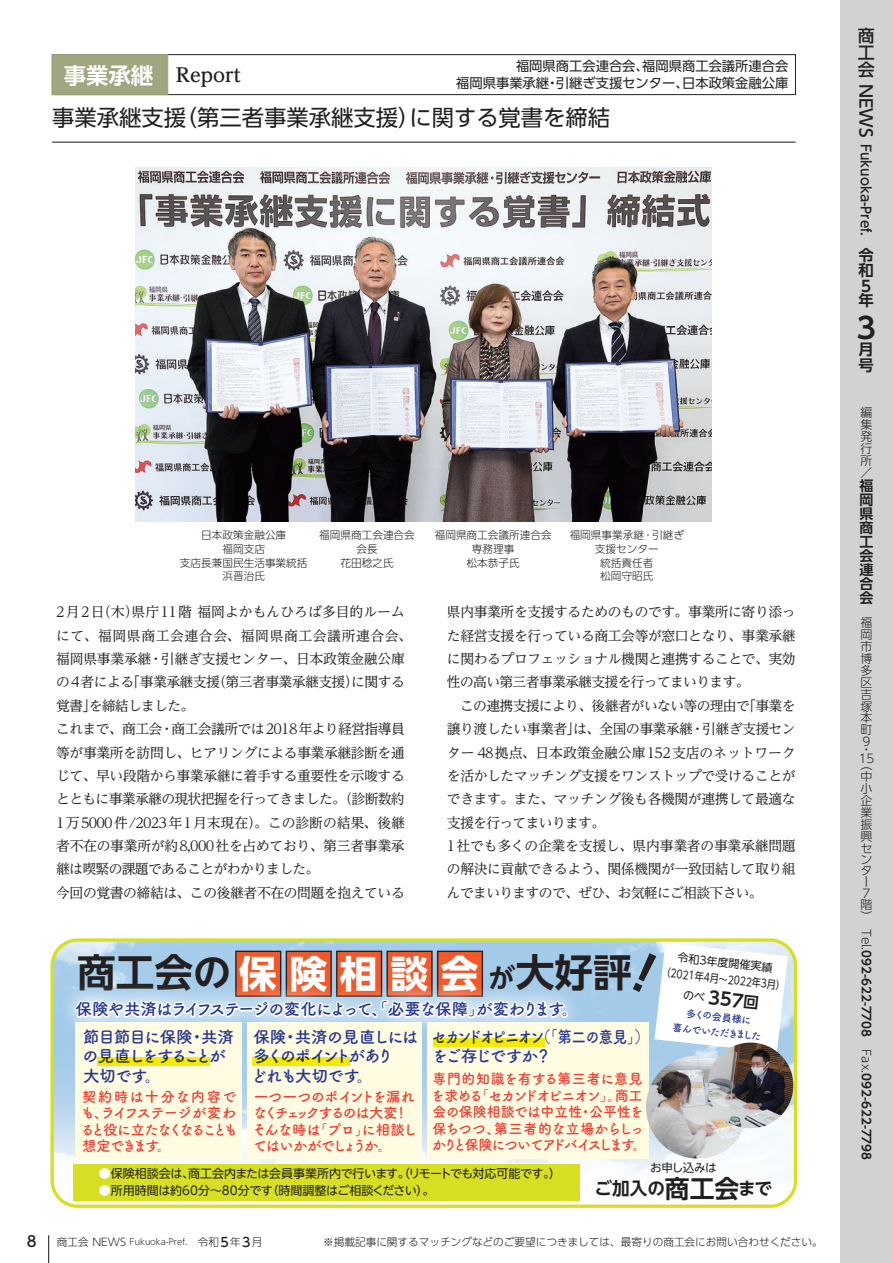
<style>
.page{position:relative;width:893px;height:1263px;background:#fff}
.page>*{position:absolute;margin:0;border:0;box-sizing:border-box;transform-origin:0 0}
.t1{font:700 38.7px "UD Shin Go NT Pro De";color:#231f20}
.t2{font:700 28.95px "UD Shin Go Pro De";color:#231f20}
.t3{font:22.35px "UD Shin Go Pro";color:#231f20}
.t4{font:700 19.2px "UD Reimin Pro";color:#231f20}
.t5{font:700 17.7px "UD Shin Go NT Pro De";letter-spacing:-.005em;color:#231f20}
.t6{font:500 16.95px/17px "UD Shin Go Pro";color:#231f20;text-align:justify}
.t7{font:700 16.5px/19.5px "Tsuku B Rd Gothic";letter-spacing:-.08em;color:#283890}
.t8{font:700 16.5px/19.5px "Tsuku B Rd Gothic";letter-spacing:-.08em;color:#283890;scale:.86 1}
.t9{font:700 16.5px/19.5px "Tsuku B Rd Gothic";letter-spacing:-.06em;color:#283890}
.t10{font:700 15.3px/15px "UD Shin Go Pro De";color:#231f20}
.t11{font:500 14.85px "UD Shin Go Pro";color:#231f20}
.t12{font:700 14.25px/16.5px "Tsuku B Rd Gothic";letter-spacing:-.05em;color:#ee3e35}
.t13{font:700 13.95px/14px "UD Shin Go Pro De";color:#231f20;text-align:justify}
.t14{font:13.8px/23.4px "UD Reimin Pro";letter-spacing:-.03em;color:#231f20}
.t15{font:500 13.5px "UD Shin Go Pro";color:#231f20}
.t16{font:13.35px "UD Shin Go Pro";color:#231f20}
.t17{font:12px "UD Shin Go NT Pro";letter-spacing:-.01em;color:#231f20}
.t18{font:300 12px/11.7px "UD Shin Go Pro";color:#231f20;text-align:justify}
.t19{font:700 12px "UD Shin Go Pro De";color:#231f20}
.t20{font:11.55px "UD Shin Go NT Pro";letter-spacing:-.05em;color:#231f20}
.t21{font:11.1px/16.6px "UD Shin Go NT Pro";color:#231f20;text-align:center}
.t22{font:300 10.65px/13.8px "UD Shin Go Pro";color:#231f20;text-align:center}
.t23{font:700 10.05px/15.1px "Tsuku B Rd Gothic";color:#283890;text-align:center}
.t24{font:300 8.55px "UD Shin Go Pro";color:#231f20}
.s1{font-family:"UD Shin Go Pro De";font-size:22.35px;color:#fff}
.s2{font-family:"UD Shin Go NT Pro";font-size:37.65px;color:#fff}
.s3{font-size:26.7px}
.s4{font-family:"UD Shin Go NT Pro";font-weight:400;font-size:11.1px}
.s5{font-size:15.45px}
.s6{color:#fff}
.s7{font-size:24.75px}
.s8{font-size:10.65px}
.s9{font-weight:500;font-size:12.75px}
.s10{font-size:16.95px}
.s11{font-family:"UD Shin Go Pro";font-weight:300}
</style>
<div class="page">
<div style="left:840px;top:0;width:53px;height:1263px;background:#d1d2d4"></div>
<svg style="left:48px;top:1235px;width:1px;height:28px"></svg>
<img style="left:136px;top:167px;width:576px;height:354px">
<img style="left:54px;top:942px;width:739px;height:262px">
<div style="left:74px;top:1164px;width:506px;height:36px;background:#d6df21"></div>
<div style="left:428px;top:1022px;width:221px;height:136px;background:#fffce1"></div>
<svg style="left:72px;top:938px;width:495px;height:270px"></svg>
<img style="left:50px;top:975px;width:546px;height:91px">
<img style="left:646px;top:1055px;width:103px;height:103px;border-radius:52px">
<img style="left:708px;top:1042px;width:85px;height:86px;border-radius:43px">
<div style="left:97px;top:1057px;width:113px;height:8px;background:#f5ec09"></div>
<div style="left:252px;top:1057px;width:97px;height:8px;background:#f5ec09"></div>
<div style="left:433px;top:1037px;width:111px;height:9px;background:#f5ec09"></div>
<div style="left:52px;top:54px;width:744px;height:41px;border:1px solid #231f20"></div>
<div style="left:52px;top:54px;width:116px;height:41px;background:#a1a580"></div>
<hr style="left:52px;top:142px;width:744px;height:1px;background:#231f20">
<svg style="left:633px;top:943px;width:155px;height:109px"></svg>
<p class="t16" style="left:516px;top:56px;width:274px">福岡県商工会連合会、福岡県商工会議所連合会</p>
<h3 class="t4" style="left:64px;top:59px;width:179px"><span class="s1">事業承継</span> Report</h3>
<p class="t16" style="left:456px;top:73px;width:334px">福岡県事業承継・引継ぎ支援センター、日本政策金融公庫</p>
<h3 class="t3" style="left:52px;top:100px;width:560px">事業承継支援（第三者事業承継支援）に関する覚書を締結</h3>
<p class="t22" style="left:319px;top:528px;width:97px">福岡県商工会連合会会長<br>花田稔之氏</p>
<p class="t22" style="left:570px;top:528px;width:116px">福岡県事業承継･引継ぎ支援センター<br>統括責任者<br>松岡守昭氏</p>
<p class="t22" style="left:180px;top:528px;width:129px">日本政策金融公庫<br>福岡支店<br>支店長兼国民生活事業統括浜晋治氏</p>
<p class="t22" style="left:435px;top:528px;width:118px">福岡県商工会議所連合会専務理事<br>松本恭子氏</p>
<p class="t14" style="left:56px;top:600px;width:357px">2月2日（木）県庁11階 福岡よかもんひろば多目的ルームにて、福岡県商工会連合会、福岡県商工会議所連合会、福岡県事業承継･引継ぎ支援センター、日本政策金融公庫の4者による「事業承継支援（第三者事業承継支援）に関する覚書」を締結しました。<br>これまで、商工会･商工会議所では2018年より経営指導員等が事業所を訪問し、ヒアリングによる事業承継診断を通じて、早い段階から事業承継に着手する重要性を示唆するとともに事業承継の現状把握を行ってきました。（診断数約<br>1万5000件/2023年1月末現在）。この診断の結果、後継者不在の事業所が約8,000社を占めており、第三者事業承継は喫緊の課題であることがわかりました。<br>今回の覚書の締結は、この後継者不在の問題を抱えている</p>
<p class="t14" style="left:447px;top:600px;width:350px">県内事業所を支援するためのものです。事業所に寄り添った経営支援を行っている商工会等が窓口となり、事業承継に関わるプロフェッショナル機関と連携することで、実効性の高い第三者事業承継支援を行ってまいります。<br>　この連携支援により、後継者がいない等の理由で「事業を譲り渡したい事業者」は、全国の事業承継･引継ぎ支援センター 48拠点、日本政策金融公庫152支店のネットワークを活かしたマッチング支援をワンストップで受けることができます。また、マッチング後も各機関が連携して最適な支援を行ってまいります。<br>1社でも多くの企業を支援し、県内事業者の事業承継問題の解決に貢献できるよう、関係機関が一致団結して取り組んでまいりますので、ぜひ、お気軽にご相談下さい。</p>
<h1 class="t1" style="left:77px;top:940px;width:556px">商工会の<span class="s2">保険相談会</span><span class="s3">が</span>大好評</h1>
<p class="t7" style="left:76px;top:998px;width:504px">保険や共済はライフステージの変化によって、「必要な保障」が変わります。</p>
<p class="t9" style="left:82px;top:1026px;width:153px">節目節目に保険・共済の見直しをすることが大切です。</p>
<p class="t12" style="left:80px;top:1087px;width:159px">契約時は十分な内容でも、ライフステージが変わると役に立たなくなることも想定できます。</p>
<p class="t7" style="left:251px;top:1026px;width:169px">保険・共済の見直しには多くのポイントがあり<br>どれも大切です。</p>
<p class="t12" style="left:252px;top:1087px;width:167px">一つ一つのポイントを漏れなくチェックするのは大変！そんな時は「プロ」に相談してはいかがでしょうか。</p>
<p class="t8" style="left:431px;top:1026px;width:254px">セカンドオピニオン（「第二の意見」）をご存じですか？</p>
<p class="t12" style="left:431px;top:1069px;width:217px">専門的知識を有する第三者に意見を求める「セカンドオピニオン」。商工会の保険相談では中立性・公平性を保ちつつ、第三者的な立場からしっかりと保険についてアドバイスします。</p>
<p class="t21" style="left:664px;top:947px;width:126px;rotate:6deg">令和3年度開催実績（2021年4月～2022年3月）</p>
<p class="t5" style="left:685px;top:980px;width:78px;rotate:6deg"><sup>の</sup><span class="s4">べ</span> 357<span class="s5">回</span></p>
<p class="t23" style="left:675px;top:1004px;width:91px;rotate:6deg">多くの会員様に<br>喜んでいただきました</p>
<p class="t17" style="left:99px;top:1164px;width:464px"><span class="s6">●</span>保険相談会は、商工会内または会員事業所内で行います。（リモートでも対応可能です。）</p>
<p class="t17" style="left:99px;top:1180px;width:337px"><span class="s6">●</span>所用時間は約60分～80分です（時間調整はご相談ください）。</p>
<p class="t20" style="left:650px;top:1158px;width:68px">お申し込みは</p>
<p class="t5" style="left:595px;top:1174px;width:179px">ご加入の<span class="s7">商工会</span>まで</p>
<p class="t11" style="left:27px;top:1230px;width:11px">8</p>
<p class="t24" style="left:57px;top:1235px;width:207px"><span class="s8">商工会 NEWS</span> Fukuoka-Pref.<span class="s8">　令和</span><span class="s9">5</span><span class="s8">年</span><span class="s9">3</span><span class="s8">月</span></p>
<p class="t22" style="left:323px;top:1234px;width:501px">※掲載記事に関するマッチングなどのご要望につきましては、最寄りの商工会にお問い合わせください。</p>
<p class="t6" style="left:858px;top:27px;width:18px">商工会</p>
<p class="t15" style="left:877px;top:84px;width:154px;rotate:90deg"><span class="s10">NEWS</span> Fukuoka-Pref.</p>
<p class="t10" style="left:859px;top:247px;width:17px">令和<br>５年</p>
<h2 class="t2" style="left:857px;top:304px;width:21px">3</h2>
<p class="t10" style="left:859px;top:342px;width:16px">月号</p>
<p class="t18" style="left:861px;top:406px;width:13px">編集発行所／</p>
<p class="t13" style="left:860px;top:478px;width:15px">福岡県商工会連合会</p>
<p class="t18" style="left:861px;top:616px;width:13px">福岡市博多区吉塚本町９</p>
<p class="t18" style="left:859px;top:745px;width:17px;line-height:9px">・<br>15</p>
<p class="t18" style="left:861px;top:758px;width:13px;text-align:left">（中小企業振興センター<br>７階）</p>
<p class="t19" style="left:876px;top:929px;width:233px;rotate:90deg"><span class="s11">Tel.</span>092-622-7708 <span class="s11">Fax.</span>092-622-7798</p>
</div>
